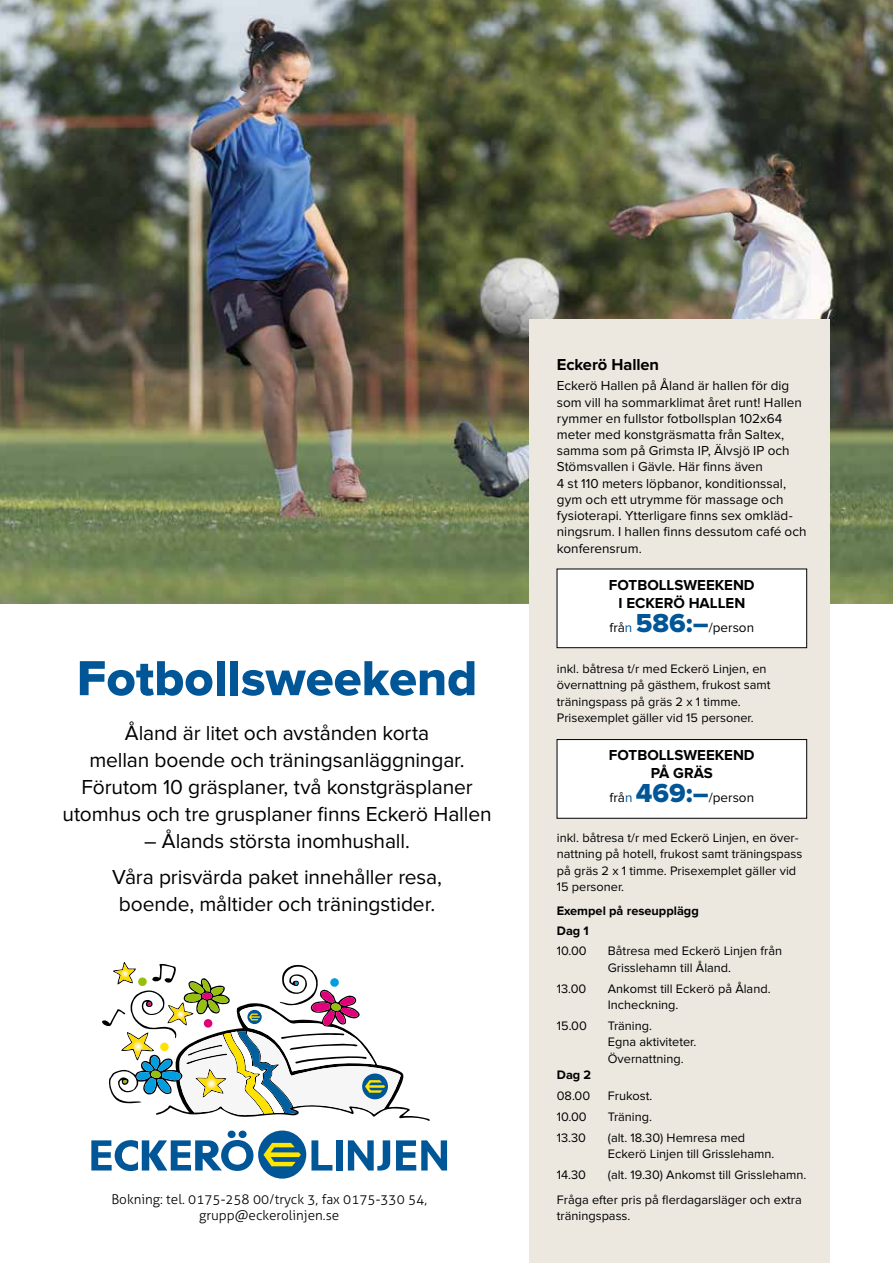
<style>
.page{position:relative;width:893px;height:1263px;background:#fff}
.page>*{position:absolute;margin:0;border:0;box-sizing:border-box;transform-origin:0 0}
.t1{font:51px "Proxima Nova Extrabld";color:#005697}
.t2{font:21px/27px "Proxima Nova";letter-spacing:-.005em;color:#000;text-align:center}
.t3{font:700 16.5px "Proxima Nova";letter-spacing:-.005em;color:#000}
.t4{font:700 15px/18px "Proxima Nova";color:#000;text-align:center}
.t5{font:13.5px/16.2px "Proxima Nova";color:#000}
.t6{font:300 13.5px/16.2px "Aller";color:#000;text-align:center}
.t7{font:12.75px/16.5px "Proxima Nova";color:#000}
.t8{font:700 12.75px/19.5px "Proxima Nova";color:#000}
.s1{color:#005697}
.s2{font-family:"Proxima Nova Extrabld";font-size:27px;color:#005697}
</style>
<div class="page">
<img style="left:0;top:0;width:893px;height:604px">
<div style="left:529px;top:319px;width:300px;height:944px;background:#ece8e0"></div>
<svg style="left:311px;top:1140px;width:21px;height:30px"></svg>
<svg style="left:396px;top:1140px;width:51px;height:30px"></svg>
<svg style="left:348px;top:1140px;width:42px;height:30px"></svg>
<div style="left:258px;top:1130px;width:48px;height:48px;background:#005697;border-radius:50%"></div>
<svg style="left:263px;top:1143px;width:38px;height:23px"></svg>
<div style="left:228px;top:1130px;width:8px;height:8px;background:#005697;border-radius:50%"></div>
<div style="left:239px;top:1130px;width:8px;height:8px;background:#005697;border-radius:50%"></div>
<svg style="left:91px;top:1140px;width:162px;height:31px"></svg>
<div style="left:336px;top:1140px;width:7px;height:30px;background:#005697"></div>
<div style="left:557px;top:569px;width:250px;height:79px;background:#fff"></div>
<div style="left:557px;top:569px;width:250px;height:79px;border:1px solid #000"></div>
<svg style="left:102px;top:962px;width:328px;height:159px"></svg>
<div style="left:557px;top:739px;width:250px;height:79px;background:#fff"></div>
<div style="left:557px;top:739px;width:250px;height:79px;border:1px solid #000"></div>
<h1 class="t1" style="left:77px;top:649px;width:402px">Fotbollsweekend</h1>
<h2 class="t2" style="left:62px;top:720px;width:431px">Åland är litet och avstånden korta<br>mellan boende och träningsanläggningar.<br>Förutom 10 gräsplaner, två konstgräsplaner utomhus och tre grusplaner finns Eckerö Hallen</h2>
<h2 class="t2" style="left:112px;top:824px;width:331px;line-height:35.5px">– Ålands största inomhushall.<br>Våra prisvärda paket innehåller resa,</h2>
<h2 class="t2" style="left:119px;top:891px;width:318px">boende, måltider och träningstider.</h2>
<p class="t6" style="left:111px;top:1191px;width:317px">Bokning: tel. 0175-258 00/tryck 3, fax 0175-330 54, grupp@eckerolinjen.se</p>
<p class="t3" style="left:557px;top:355px;width:104px">Eckerö Hallen</p>
<p class="t5" style="left:557px;top:378px;width:251px">Eckerö Hallen på Åland är hallen för dig som vill ha sommarklimat året runt! Hallen rymmer en fullstor fotbollsplan 102x64 meter med konstgräsmatta från Saltex, samma som på Grimsta IP, Älvsjö IP och Stömsvallen i Gävle. Här finns även<br>4 st 110 meters löpbanor, konditionssal, gym och ett utrymme för massage och fysioterapi. Ytterligare finns sex omkläd&shy;ningsrum. I hallen finns dessutom café och konferensrum.</p>
<p class="t4" style="left:609px;top:576px;width:147px">FOTBOLLSWEEKEND<br>I ECKERÖ HALLEN</p>
<p class="t5" style="left:610px;top:619px;width:146px">frå<span class="s1">n</span> <span class="s2">586:–</span>/person</p>
<p class="t7" style="left:557px;top:660px;width:215px">inkl. båtresa t/r med Eckerö Linjen, en övernattning på gästhem, frukost samt träningspass på gräs 2 x 1 timme.<br>Prisexemplet gäller vid 15 personer.</p>
<p class="t4" style="left:609px;top:746px;width:147px">FOTBOLLSWEEKEND<br>PÅ GRÄS</p>
<p class="t5" style="left:610px;top:790px;width:146px">frå<span class="s1">n</span> <span class="s2">469:–</span>/person</p>
<p class="t7" style="left:557px;top:829px;width:247px">inkl. båtresa t/r med Eckerö Linjen, en över&shy;nattning på hotell, frukost samt träningspass på gräs 2 x 1 timme. Prisexemplet gäller vid 15 personer.</p>
<p class="t8" style="left:557px;top:901px;width:144px">Exempel på reseupplägg<br>Dag 1</p>
<p class="t7" style="left:557px;top:943px;width:31px">10.00</p>
<p class="t7" style="left:608px;top:943px;width:176px">Båtresa med Eckerö Linjen från<br>Grisslehamn till Åland.</p>
<p class="t7" style="left:557px;top:980px;width:31px">13.00</p>
<p class="t7" style="left:608px;top:980px;width:164px">Ankomst till Eckerö på Åland.<br>Incheckning.</p>
<p class="t7" style="left:557px;top:1017px;width:31px">15.00</p>
<p class="t7" style="left:608px;top:1017px;width:90px">Träning.<br>Egna aktiviteter.<br>Övernattning.</p>
<p class="t8" style="left:557px;top:1066px;width:36px">Dag 2</p>
<p class="t7" style="left:557px;top:1088px;width:35px">08.00</p>
<p class="t7" style="left:608px;top:1088px;width:46px">Frukost.</p>
<p class="t7" style="left:557px;top:1109px;width:31px">10.00</p>
<p class="t7" style="left:608px;top:1109px;width:46px">Träning.</p>
<p class="t7" style="left:557px;top:1129px;width:31px">13.30</p>
<p class="t7" style="left:608px;top:1129px;width:168px">(alt. 18.30) Hemresa med<br>Eckerö Linjen till Grisslehamn.</p>
<p class="t7" style="left:557px;top:1167px;width:31px">14.30</p>
<p class="t7" style="left:557px;top:1162px;width:251px;line-height:25px;text-indent:51px">(alt. 19.30) Ankomst till Grisslehamn.<br>Fråga efter pris på flerdagarsläger och extra</p>
<p class="t7" style="left:557px;top:1208px;width:75px">träningspass.</p>
</div>
